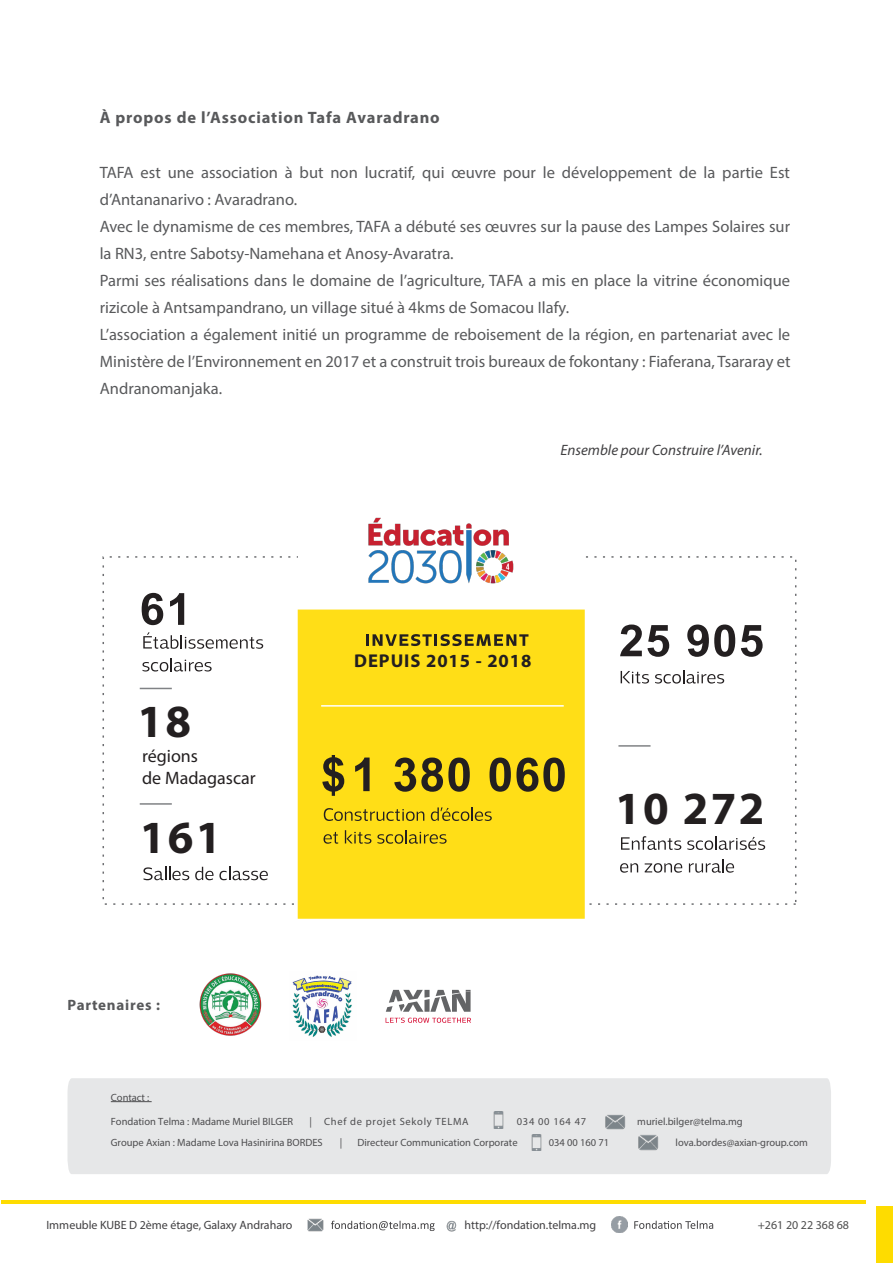
<style>
.page{position:relative;width:893px;height:1263px;background:#fff}
.page>*{position:absolute;margin:0;border:0;box-sizing:border-box;transform-origin:0 0}
.t1{font:700 46.35px "Myriad Pro";letter-spacing:.05em;color:#231f20}
.t2{font:700 18.6px "Myriad Pro";letter-spacing:.05em;color:#231f20}
.t3{font:18px/21.6px "Myriad Pro";color:#231f20}
.t4{font:16.5px/27px "Myriad Pro";color:#58595b}
.t5{font:700 16.5px "Myriad Pro";letter-spacing:.05em;color:#58595b}
.t6{font:italic 15px "Myriad Pro";color:#414042}
.t7{font:700 15px "Myriad Pro";letter-spacing:.05em;color:#58595b}
.t8{font:12px "Myriad Pro";color:#414042}
.t9{font:12px "Myriad Pro";color:#4d4d4d}
.t10{font:10.5px "Myriad Pro";color:#4d4d4f}
.t11{font:10.5px "Myriad Pro";letter-spacing:.07em;color:#4d4d4f}
</style>
<div class="page">
<div style="left:68px;top:1078px;width:763px;height:96px;background:#e6e7e8"></div>
<div style="left:876px;top:1206px;width:17px;height:57px;background:#fedc00"></div>
<hr style="left:2px;top:1200px;width:864px;height:4px;background:#fedc00">
<svg style="left:331px;top:1221px;width:104px;height:10px"></svg>
<img style="left:308px;top:1219px;width:16px;height:13px">
<img style="left:446px;top:1220px;width:11px;height:12px">
<svg style="left:634px;top:1220px;width:79px;height:9px"></svg>
<img style="left:611px;top:1217px;width:17px;height:15px">
<img style="left:638px;top:1135px;width:21px;height:15px">
<img style="left:528px;top:1134px;width:17px;height:17px">
<img style="left:605px;top:1114px;width:20px;height:16px">
<img style="left:490px;top:1112px;width:17px;height:16px">
<svg style="left:111px;top:1101px;width:41px;height:1px"></svg>
<img style="left:199px;top:973px;width:63px;height:63px">
<img style="left:292px;top:975px;width:60px;height:62px">
<svg style="left:386px;top:990px;width:85px;height:33px"></svg>
<div style="left:298px;top:609px;width:287px;height:310px;background:#ffde17;border:2px solid #ffde17"></div>
<svg style="left:324px;top:808px;width:100px;height:13px"></svg>
<svg style="left:431px;top:807px;width:61px;height:14px"></svg>
<svg style="left:324px;top:832px;width:14px;height:12px"></svg>
<svg style="left:345px;top:830px;width:26px;height:14px"></svg>
<svg style="left:377px;top:830px;width:70px;height:14px"></svg>
<svg style="left:620px;top:624px;width:49px;height:33px"></svg>
<svg style="left:687px;top:624px;width:48px;height:33px"></svg>
<svg style="left:741px;top:625px;width:22px;height:32px"></svg>
<svg style="left:621px;top:671px;width:28px;height:12px"></svg>
<svg style="left:655px;top:670px;width:69px;height:13px"></svg>
<svg style="left:621px;top:836px;width:60px;height:14px"></svg>
<svg style="left:687px;top:836px;width:78px;height:14px"></svg>
<svg style="left:620px;top:863px;width:18px;height:10px"></svg>
<svg style="left:645px;top:863px;width:37px;height:10px"></svg>
<svg style="left:689px;top:859px;width:45px;height:14px"></svg>
<svg style="left:366px;top:634px;width:162px;height:12px"></svg>
<hr style="left:321px;top:705px;width:243px;height:2px;background:#fff">
<hr style="left:618px;top:745px;width:32px;height:2px;background:#808285">
<img style="left:368px;top:517px;width:146px;height:67px">
<svg style="left:355px;top:757px;width:15px;height:34px"></svg>
<svg style="left:394px;top:757px;width:76px;height:35px"></svg>
<svg style="left:489px;top:757px;width:76px;height:35px"></svg>
<svg style="left:322px;top:755px;width:22px;height:41px"></svg>
<hr style="left:140px;top:688px;width:32px;height:1px;background:#808285">
<hr style="left:140px;top:803px;width:32px;height:2px;background:#808285">
<svg style="left:142px;top:593px;width:21px;height:32px"></svg>
<svg style="left:143px;top:632px;width:120px;height:17px"></svg>
<svg style="left:142px;top:658px;width:70px;height:13px"></svg>
<svg style="left:170px;top:593px;width:14px;height:32px"></svg>
<svg style="left:143px;top:867px;width:46px;height:13px"></svg>
<svg style="left:195px;top:867px;width:73px;height:13px"></svg>
<p class="t5" style="left:100px;top:106px;width:342px">À propos de l’Association Tafa Avaradrano</p>
<p class="t4" style="left:100px;top:159px;width:692px">TAFA est une association à but non lucratif, qui œuvre pour le développement de la partie Est d’Antananarivo : Avaradrano.<br>Avec le dynamisme de ces membres, TAFA a débuté ses œuvres sur la pause des Lampes Solaires sur la RN3, entre Sabotsy-Namehana et Anosy-Avaratra.<br>Parmi ses réalisations dans le domaine de l’agriculture, TAFA a mis en place la vitrine économique rizicole à Antsampandrano, un village situé à 4kms de Somacou Ilafy.<br>L’association a également initié un programme de reboisement de la région, en partenariat avec le Ministère de l’Environnement en 2017 et a construit trois bureaux de fokontany : Fiaferana, Tsararay et Andranomanjaka.</p>
<h1 class="t1" style="left:137px;top:692px;width:55px">18</h1>
<p class="t3" style="left:142px;top:745px;width:115px">régions<br>de Madagascar</p>
<h1 class="t1" style="left:140px;top:807px;width:83px">161</h1>
<p class="t7" style="left:67px;top:995px;width:94px">Partenaires :</p>
<p class="t10" style="left:111px;top:1090px;width:40px">Contact :</p>
<p class="t6" style="left:560px;top:440px;width:204px">Ensemble pour Construire l’Avenir.</p>
<p class="t2" style="left:354px;top:649px;width:179px">DEPUIS 2015 - 2018</p>
<h1 class="t1" style="left:615px;top:778px;width:151px">10 272</h1>
<p class="t10" style="left:111px;top:1115px;width:184px">Fondation Telma : Madame Muriel BILGER</p>
<p class="t10" style="left:309px;top:1115px;width:4px">|</p>
<p class="t10" style="left:637px;top:1115px;width:107px">muriel.bilger@telma.mg</p>
<p class="t11" style="left:324px;top:1115px;width:146px">Chef de projet Sekoly TELMA</p>
<p class="t11" style="left:517px;top:1115px;width:71px">034 00 164 47</p>
<p class="t10" style="left:111px;top:1136px;width:213px">Groupe Axian : Madame Lova Hasinirina BORDES</p>
<p class="t10" style="left:340px;top:1136px;width:4px">|</p>
<p class="t10" style="left:357px;top:1136px;width:162px">Directeur Communication Corporate</p>
<p class="t10" style="left:549px;top:1136px;width:62px">034 00 160 71</p>
<p class="t10" style="left:676px;top:1136px;width:134px">lova.bordes@axian-group.com</p>
<p class="t8" style="left:46px;top:1217px;width:248px">Immeuble KUBE D 2ème étage, Galaxy Andraharo</p>
<p class="t8" style="left:464px;top:1217px;width:133px">http://fondation.telma.mg</p>
<p class="t9" style="left:758px;top:1218px;width:93px">+261 20 22 368 68</p>
</div>
